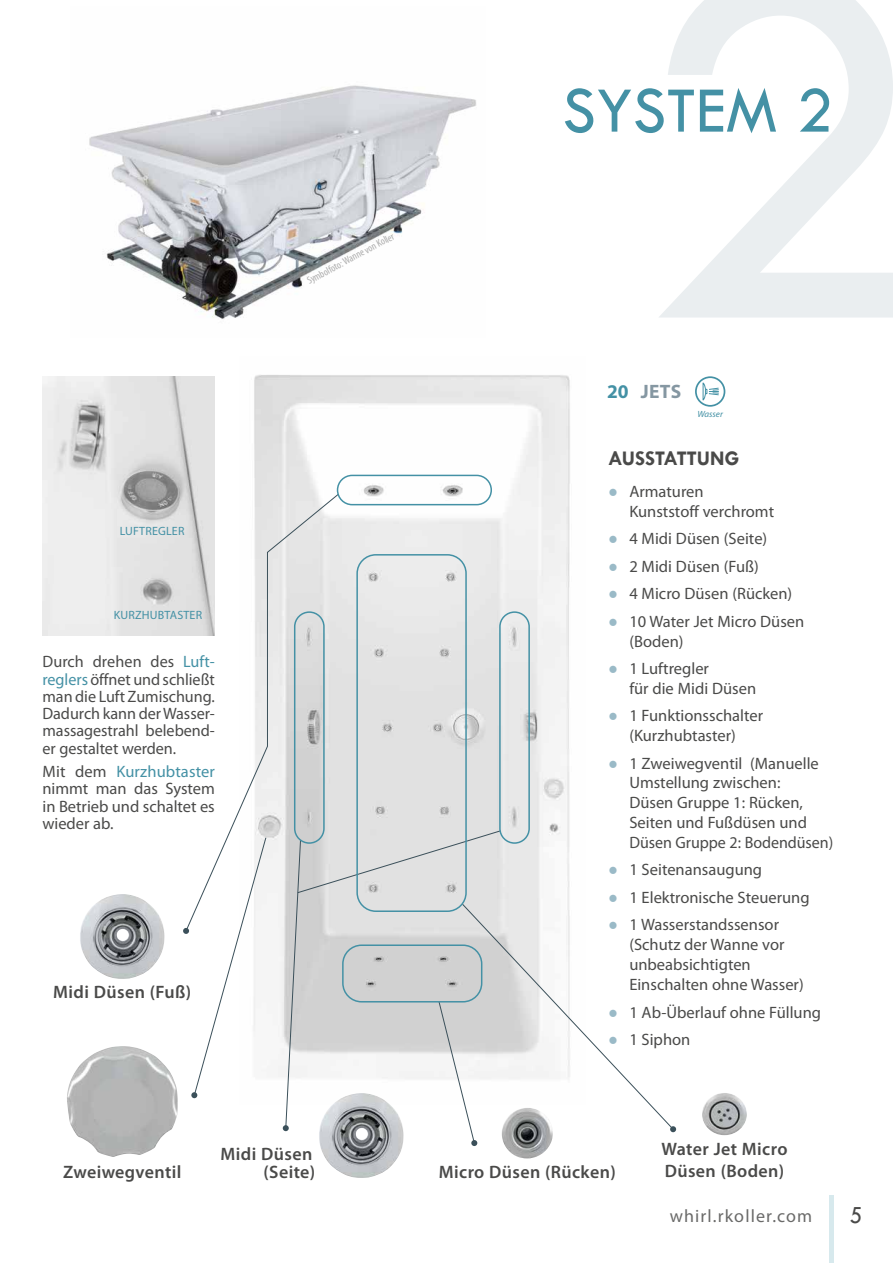
<style>
.page{position:relative;width:893px;height:1263px;background:#fff}
.page>*{position:absolute;margin:0;border:0;box-sizing:border-box;transform-origin:0 0}
.t1{font:67.5px "Tw Cen";color:#4491a5}
.t2{font:25.5px "Tw Cen";color:#4a4a49;scale:.9 1}
.t3{font:700 21px "Tw Cen";color:#4a4a49}
.t4{font:700 19.5px "Myriad Pro";letter-spacing:.02em;color:#8597a2}
.t5{font:600 18px/18px "Myriad Pro";letter-spacing:.02em;color:#4a4a49;text-align:right}
.t6{font:18px "Myriad Pro";letter-spacing:.065em;color:#6a6a69}
.t7{font:16.5px/19.8px "Myriad Pro";color:#4a4a49}
.t8{font:12px "Myriad Pro";letter-spacing:.015em;color:#4491a5}
.t9{font:condensed 10.5px "Myriad Pro";color:#adadad}
.t10{font:italic 9px "Myriad Pro";letter-spacing:-.005em;color:#4491a5}
.s1{color:#4491a5}
.s2{font-family:"Segoe UI";color:#9abac7}
</style>
<div class="page">
<hr style="left:829px;top:1195px;width:4px;height:68px;background:#d7e9ed">
<svg style="left:659px;top:0;width:234px;height:317px"></svg>
<img style="left:43px;top:376px;width:172px;height:259px">
<img style="left:89px;top:85px;width:387px;height:234px">
<img style="left:67px;top:1046px;width:111px;height:111px">
<img style="left:254px;top:375px;width:316px;height:702px">
<svg style="left:501px;top:903px;width:170px;height:224px"></svg>
<svg style="left:670px;top:1126px;width:6px;height:6px"></svg>
<svg style="left:283px;top:830px;width:218px;height:316px"></svg>
<div style="left:499px;top:611px;width:31px;height:233px;border:2px solid #4491a5;border-radius:15px"></div>
<div style="left:356px;top:554px;width:111px;height:358px;border:2px solid #4491a5;border-radius:19px"></div>
<div style="left:342px;top:944px;width:140px;height:58px;border:2px solid #4491a5;border-radius:19px"></div>
<svg style="left:185px;top:493px;width:154px;height:439px"></svg>
<svg style="left:183px;top:837px;width:84px;height:261px"></svg>
<div style="left:337px;top:475px;width:155px;height:30px;border:2px solid #4491a5;border-radius:15px"></div>
<div style="left:695px;top:376px;width:30px;height:31px;border:2px solid #4491a5;border-radius:50%"></div>
<svg style="left:702px;top:382px;width:18px;height:20px"></svg>
<img style="left:80px;top:894px;width:85px;height:85px">
<img style="left:502px;top:1108px;width:51px;height:50px">
<img style="left:318px;top:1093px;width:86px;height:85px">
<img style="left:702px;top:1093px;width:45px;height:42px">
<p class="t9" style="left:305px;top:275px;width:99px;rotate:-28deg">Symbolfoto: Wanne von Koller</p>
<p class="t8" style="left:120px;top:524px;width:66px">LUFTREGLER</p>
<p class="t8" style="left:114px;top:608px;width:90px">KURZHUBTASTER</p>
<p class="t7" style="left:43px;top:653px;width:174px;line-height:17.2px;text-align:justify">Durch drehen des <span class="s1">Luft&shy;reglers</span> öffnet und schließt man die Luft Zumischung.<br>Dadurch kann der Wasser&shy;massagestrahl belebend&shy;er gestaltet werden.</p>
<p class="t7" style="left:43px;top:763px;width:174px;line-height:17.2px;text-align:justify">Mit dem <span class="s1">Kurzhubtaster </span>nimmt man das System in Betrieb und schaltet es wieder ab.</p>
<p class="t5" style="left:53px;top:982px;width:140px">Midi Düsen (Fuß)</p>
<p class="t5" style="left:63px;top:1162px;width:120px">Zweiwegventil</p>
<p class="t5" style="left:221px;top:1144px;width:96px">Midi Düsen (Seite)</p>
<h1 class="t1" style="left:562px;top:70px;width:273px">SYSTEM 2</h1>
<p class="t4" style="left:607px;top:379px;width:76px"><span class="s1">20</span> JETS</p>
<p class="t10" style="left:697px;top:408px;width:27px">Wasser</p>
<p class="t3" style="left:608px;top:446px;width:133px">AUSSTATTUNG</p>
<p class="t7" style="left:629px;top:481px;width:146px;text-indent:-21px"><span class="s2">●</span> Armaturen<br>Kunststoff verchromt</p>
<p class="t7" style="left:608px;top:529px;width:161px"><span class="s2">●</span> 4 Midi Düsen (Seite)</p>
<p class="t7" style="left:608px;top:556px;width:152px"><span class="s2">●</span> 2 Midi Düsen (Fuß)</p>
<p class="t7" style="left:608px;top:584px;width:186px"><span class="s2">●</span> 4 Micro Düsen (Rücken)</p>
<p class="t7" style="left:629px;top:611px;width:176px;text-indent:-21px"><span class="s2">●</span> 10 Water Jet Micro Düsen (Boden)</p>
<p class="t7" style="left:629px;top:658px;width:128px;text-indent:-21px"><span class="s2">●</span> 1 Luftregler<br>für die Midi Düsen</p>
<p class="t7" style="left:608px;top:706px;width:157px;text-align:center"><span class="s2">●</span> 1 Funktionsschalter (Kurzhubtaster)</p>
<p class="t7" style="left:629px;top:753px;width:205px;text-indent:-21px"><span class="s2">●</span> 1 Zweiwegventil (Manuelle<br>Umstellung zwischen:<br>Düsen Gruppe 1: Rücken,<br>Seiten und Fußdüsen und<br>Düsen Gruppe 2: Bodendüsen)</p>
<p class="t7" style="left:608px;top:859px;width:156px"><span class="s2">●</span> 1 Seitenansaugung</p>
<p class="t7" style="left:608px;top:887px;width:203px"><span class="s2">●</span> 1 Elektronische Steuerung</p>
<p class="t7" style="left:629px;top:914px;width:176px;text-indent:-21px"><span class="s2">●</span> 1 Wasserstandssensor (Schutz der Wanne vor unbeabsichtigten<br>Einschalten ohne Wasser)</p>
<p class="t7" style="left:608px;top:1002px;width:214px"><span class="s2">●</span> 1 Ab-Überlauf ohne Füllung</p>
<p class="t7" style="left:608px;top:1030px;width:84px"><span class="s2">●</span> 1 Siphon</p>
<p class="t5" style="left:661px;top:1140px;width:127px">Water Jet Micro</p>
<p class="t5" style="left:439px;top:1162px;width:178px">Micro Düsen (Rücken)</p>
<p class="t5" style="left:665px;top:1161px;width:121px">Düsen (Boden)</p>
<p class="t6" style="left:670px;top:1204px;width:144px">whirl.rkoller.com</p>
<h2 class="t2" style="left:850px;top:1200px;width:16px">5</h2>
</div>
